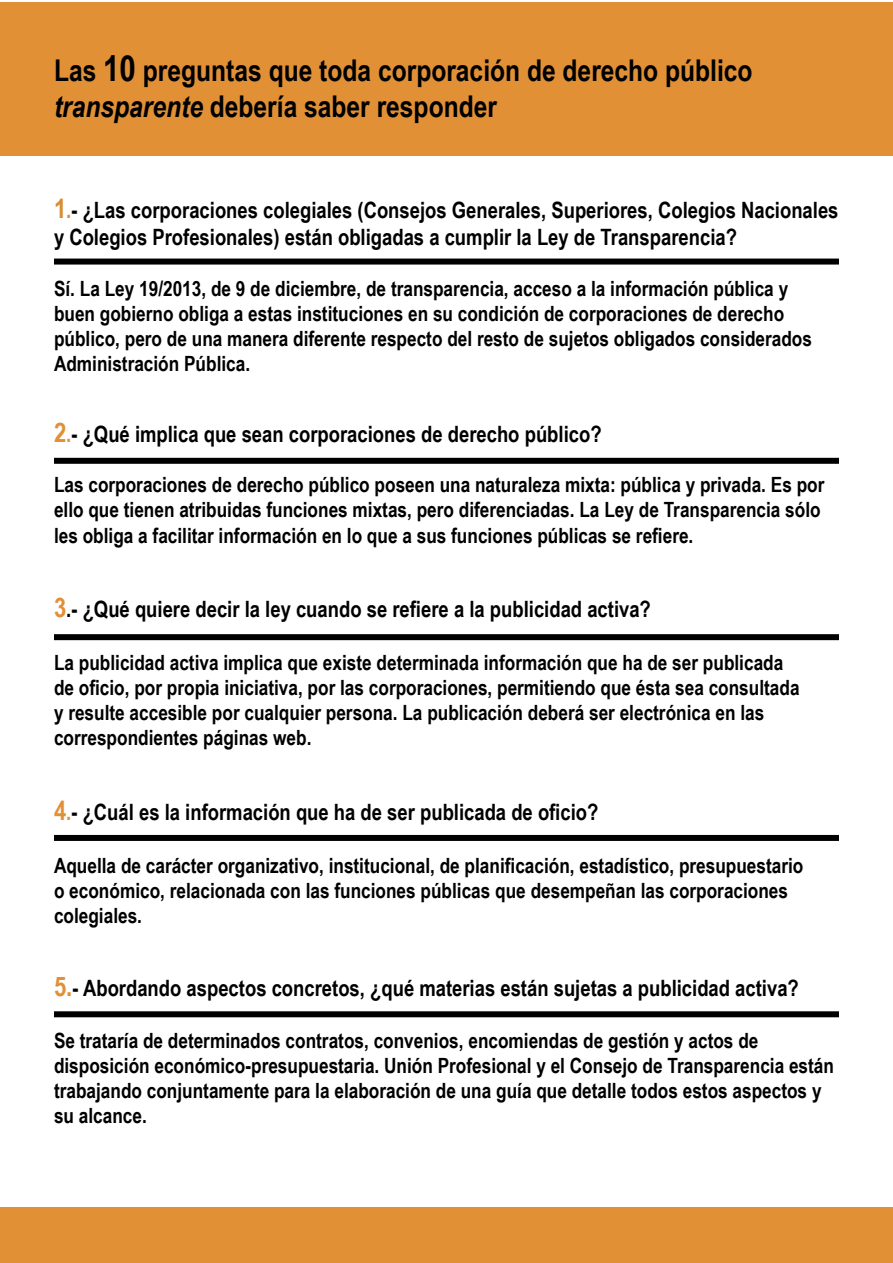
<style>
.page{position:relative;width:893px;height:1263px;background:#fff}
.page>*{position:absolute;margin:0;border:0;box-sizing:border-box;transform-origin:0 0}
.t1{font:700 30px/36px "Arial Narrow";color:#000}
.t2{font:700 22.5px/27px "Arial Narrow";color:#000}
.t3{font:700 21px/25.2px "Arial Narrow";color:#000}
.s1{font-size:36px}
.s2{font-style:italic}
.s3{font-size:27px;color:#d98c34}
.s4{color:#d98c34}
.s5{font-size:27px;color:#e19035}
.s6{color:#e19035}
</style>
<div class="page">
<div style="left:0;top:2px;width:893px;height:153px;background:#e19035"></div>
<div style="left:0;top:1207px;width:893px;height:56px;background:#e19035"></div>
<div style="left:54px;top:458px;width:785px;height:6px;background:#000"></div>
<div style="left:54px;top:634px;width:785px;height:6px;background:#000"></div>
<div style="left:54px;top:835px;width:785px;height:6px;background:#000"></div>
<div style="left:54px;top:1011px;width:785px;height:6px;background:#000"></div>
<div style="left:54px;top:259px;width:785px;height:6px;background:#000"></div>
<h1 class="t1" style="left:54px;top:51px;width:700px">Las <span class="s1">10</span> preguntas que toda corporación de derecho público <span class="s2">transparente</span> debería saber responder</h1>
<p class="t2" style="left:54px;top:196px;width:786px"><span class="s3">1</span><span class="s4">.</span>- ¿Las corporaciones colegiales (Consejos Generales, Superiores, Colegios Nacionales y Colegios Profesionales) están obligadas a cumplir la Ley de Transparencia?</p>
<p class="t3" style="left:54px;top:275px;width:759px">Sí. La Ley 19/2013, de 9 de diciembre, de transparencia, acceso a la información pública y buen gobierno obliga a estas instituciones en su condición de corporaciones de derecho público, pero de una manera diferente respecto del resto de sujetos obligados considerados Administración Pública.</p>
<p class="t2" style="left:54px;top:419px;width:549px"><span class="s5">2</span><span class="s6">.</span>- ¿Qué implica que sean corporaciones de derecho público?</p>
<p class="t3" style="left:54px;top:471px;width:772px">Las corporaciones de derecho público poseen una naturaleza mixta: pública y privada. Es por ello que tienen atribuidas funciones mixtas, pero diferenciadas. La Ley de Transparencia sólo les obliga a facilitar información en lo que a sus funciones públicas se refiere.</p>
<p class="t2" style="left:54px;top:595px;width:598px"><span class="s5">3</span>.- ¿Qué quiere decir la ley cuando se refiere a la publicidad activa?</p>
<p class="t3" style="left:54px;top:649px;width:747px">La publicidad activa implica que existe determinada información que ha de ser publicada de oficio, por propia iniciativa, por las corporaciones, permitiendo que ésta sea consultada y resulte accesible por cualquier persona. La publicación deberá ser electrónica en las correspondientes páginas web.</p>
<p class="t2" style="left:54px;top:798px;width:546px"><span class="s5">4</span><span class="s6">.</span>- ¿Cuál es la información que ha de ser publicada de oficio?</p>
<p class="t3" style="left:54px;top:851px;width:751px">Aquella de carácter organizativo, institucional, de planificación, estadístico, presupuestario o económico, relacionada con las funciones públicas que desempeñan las corporaciones colegiales.</p>
<p class="t2" style="left:54px;top:973px;width:746px"><span class="s5">5.</span>- Abordando aspectos concretos, ¿qué materias están sujetas a publicidad activa?</p>
<p class="t3" style="left:54px;top:1027px;width:781px">Se trataría de determinados contratos, convenios, encomiendas de gestión y actos de disposición económico-presupuestaria. Unión Profesional y el Consejo de Transparencia están trabajando conjuntamente para la elaboración de una guía que detalle todos estos aspectos y su alcance.</p>
</div>
